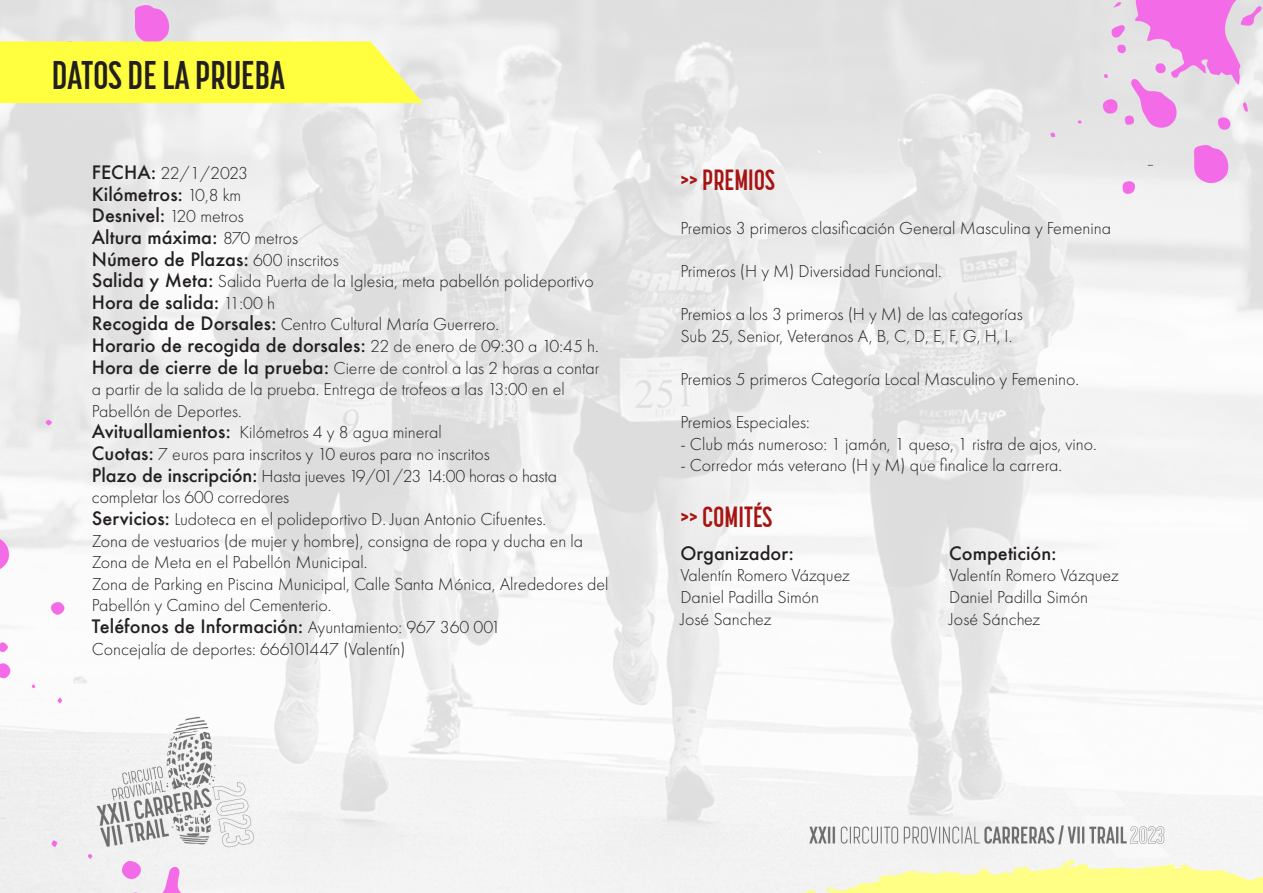
<style>
.page{position:relative;width:1263px;height:893px;background:#fff}
.page>*{position:absolute;margin:0;border:0;box-sizing:border-box;transform-origin:0 0}
.t1{font:700 39px "Korolev Compressed W04";color:#231f20}
.subtitulo{font:700 28.5px "Korolev Compressed W04";color:#a61411}
.texto_normal{font:300 18px/21.6px "Futura PT";color:#231f20}
.texto_normal-2{font:500 18px "Futura";color:#231f20}
.s1{font-family:"Futura";font-weight:500}
.s2{font-family:"Futura PT";font-weight:300}
</style>
<div class="page">
<img style="left:0;top:0;width:1263px;height:893px">
<svg style="left:0;top:41px;width:423px;height:62px;background:#fdfd4b"></svg>
<p class="t1" style="left:52px;top:53px;width:235px">DATOS DE LA PRUEBA</p>
<p class="texto_normal" style="left:92px;top:163px;width:158px"><span class="s1">FECHA:</span> 22/1/2023</p>
<p class="texto_normal-2" style="left:92px;top:182px;width:151px">Kilómetros: <span class="s2">10,8 km</span></p>
<p class="texto_normal-2" style="left:92px;top:203px;width:153px">Desnivel: <span class="s2">120 metros</span></p>
<p class="texto_normal-2" style="left:92px;top:225px;width:208px">Altura máxima: <span class="s2">870 metros</span></p>
<p class="texto_normal-2" style="left:92px;top:247px;width:248px">Número de Plazas: <span class="s2">600 inscritos</span></p>
<p class="texto_normal" style="left:92px;top:271px;width:503px"><span class="s1">Salida y Meta:</span> Salida Puerta de la Iglesia, meta pabellón polideportivo</p>
<p class="texto_normal-2" style="left:92px;top:290px;width:185px">Hora de salida: <span class="s2">11:00 h</span></p>
<p class="texto_normal" style="left:92px;top:314px;width:409px"><span class="s1">Recogida de Dorsales:</span> Centro Cultural María Guerrero.</p>
<p class="texto_normal-2" style="left:92px;top:333px;width:508px">Horario de recogida de dorsales: <span class="s2">22 de enero de 09:30 a 10:45 h.</span></p>
<p class="texto_normal" style="left:92px;top:357px;width:509px"><span class="s1">Hora de cierre de la prueba:</span> Cierre de control a las 2 horas a contar a partir de la salida de la prueba. Entrega de trofeos a las 13:00 en el<br>Pabellón de Deportes.</p>
<p class="texto_normal" style="left:92px;top:422px;width:351px"><span class="s1">Avituallamientos:</span> Kilómetros 4 y 8 agua mineral</p>
<p class="texto_normal" style="left:92px;top:443px;width:399px"><span class="s1">Cuotas:</span> 7 euros para inscritos y 10 euros para no inscritos</p>
<p class="texto_normal" style="left:92px;top:465px;width:467px"><span class="s1">Plazo de inscripción:</span> Hasta jueves 19/01/23 14:00 horas o hasta completar los 600 corredores</p>
<p class="texto_normal" style="left:92px;top:508px;width:518px"><span class="s1">Servicios:</span> Ludoteca en el polideportivo D. Juan Antonio Cifuentes.<br>Zona de vestuarios (de mujer y hombre), consigna de ropa y ducha en la Zona de Meta en el Pabellón Municipal.<br>Zona de Parking en Piscina Municipal, Calle Santa Mónica, Alrededores del Pabellón y Camino del Cementerio.</p>
<p class="texto_normal" style="left:92px;top:616px;width:410px"><span class="s1">Teléfonos de Información:</span> Ayuntamiento: 967 360 001<br>Concejalía de deportes: 666101447 (Valentín)</p>
<p class="subtitulo" style="left:680px;top:164px;width:96px">&gt;&gt; PREMIOS</p>
<p class="texto_normal" style="left:680px;top:217px;width:432px">Premios 3 primeros clasificación General Masculina y Femenina</p>
<p class="texto_normal" style="left:680px;top:260px;width:263px">Primeros (H y M) Diversidad Funcional.</p>
<p class="texto_normal" style="left:680px;top:303px;width:344px">Premios a los 3 primeros (H y M) de las categorías<br>Sub 25, Senior, Veteranos A, B, C, D, E, F, G, H, I.</p>
<p class="texto_normal" style="left:680px;top:368px;width:400px">Premios 5 primeros Categoría Local Masculino y Femenino.</p>
<p class="texto_normal" style="left:680px;top:411px;width:131px">Premios Especiales:</p>
<p class="texto_normal" style="left:680px;top:433px;width:418px">- Club más numeroso: 1 jamón, 1 queso, 1 ristra de ajos, vino.</p>
<p class="texto_normal" style="left:680px;top:455px;width:383px">- Corredor más veterano (H y M) que finalice la carrera.</p>
<p class="subtitulo" style="left:680px;top:501px;width:93px">&gt;&gt; COMITÉS</p>
<p class="texto_normal-2" style="left:680px;top:541px;width:115px">Organizador:</p>
<p class="texto_normal" style="left:680px;top:565px;width:171px">Valentín Romero Vázquez</p>
<p class="texto_normal" style="left:680px;top:586px;width:140px">Daniel Padilla Simón<br>José Sanchez</p>
<p class="texto_normal-2" style="left:949px;top:541px;width:109px">Competición:</p>
<p class="texto_normal" style="left:949px;top:565px;width:171px">Valentín Romero Vázquez<br>Daniel Padilla Simón<br>José Sánchez</p>
</div>
